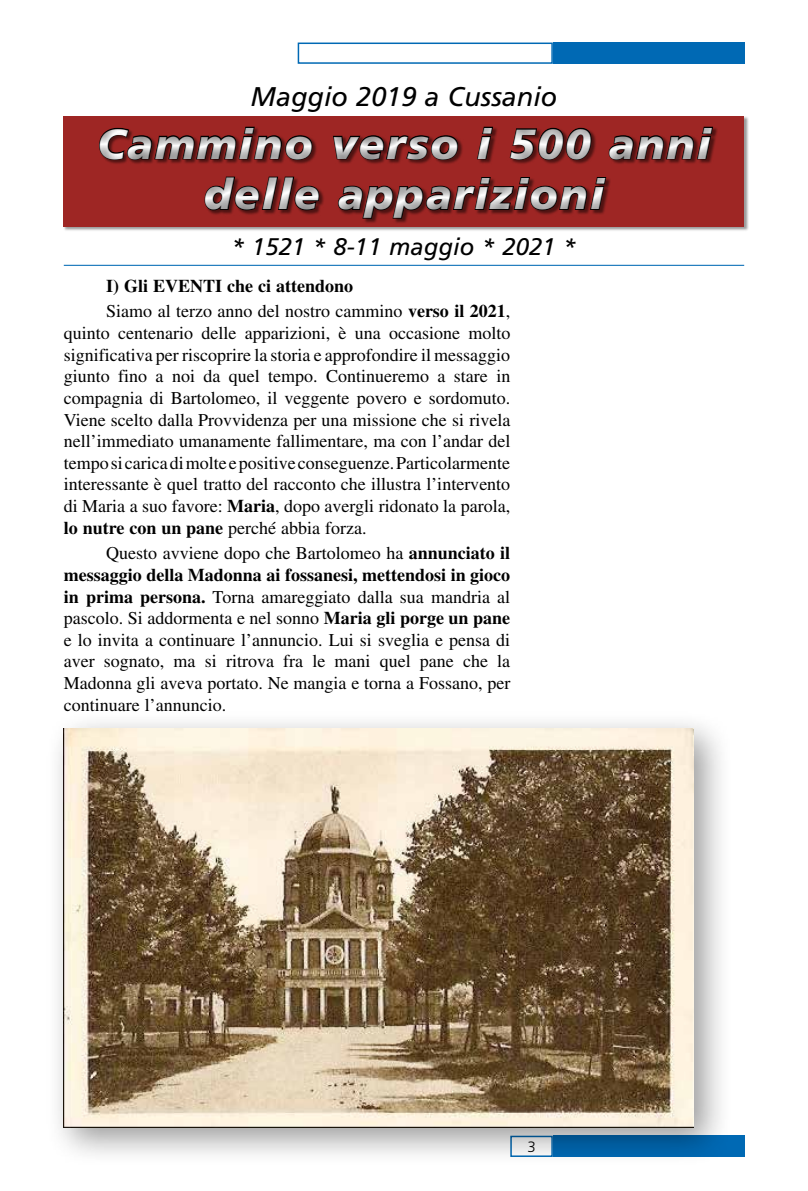
<style>
.page{position:relative;width:808px;height:1191px;background:#fff}
.page>*{position:absolute;margin:0;border:0;box-sizing:border-box;transform-origin:0 0}
.t1{font:italic 900 42px/50.4px "Frutiger";letter-spacing:.05em;color:#fff;text-align:center}
.t2{font:italic 27px "Frutiger";color:#000}
.t3{font:italic 24px "Frutiger";color:#000}
.t4{font:18px/21.6px "Times";color:#000;text-align:justify}
.t5{font:700 18px/25.8px "Times";color:#000}
.t6{font:300 15px "Frutiger";color:#000}
.s1{font-weight:400}
.s2{font-weight:700}
</style>
<div class="page">
<div style="left:298px;top:43px;width:255px;height:21px;border:2px solid #0069b4"></div>
<div style="left:553px;top:1135px;width:191px;height:22px;background:#0069b4"></div>
<div style="left:553px;top:43px;width:191px;height:21px;background:#0069b4"></div>
<hr style="left:64px;top:265px;width:680px;height:1px;background:#0069b4">
<div style="left:64px;top:116px;width:685px;height:115px;background:#000;opacity:.4"></div>
<div style="left:64px;top:116px;width:680px;height:110px;background:#9e2624"></div>
<div style="left:89px;top:115px;width:634px;height:109px;background:#000;opacity:.5"></div>
<div style="left:45px;top:710px;width:688px;height:457px;background:#000;opacity:.4"></div>
<img style="left:64px;top:728px;width:629px;height:399px">
<h2 class="t2" style="left:251px;top:81px;width:308px">Maggio 2019 a Cussanio</h2>
<h1 class="t1" style="left:97px;top:118px;width:615px">Cammino verso i 500 anni delle apparizioni</h1>
<h3 class="t3" style="left:232px;top:233px;width:346px">* 1521 * 8-11 maggio * 2021 *</h3>
<p class="t5" style="left:106px;top:272px;width:405px">I) Gli EVENTI che ci attendono<br><span class="s1">Siamo al terzo anno del nostro cammino</span> verso il 2021<span class="s1">,</span></p>
<p class="t4" style="left:64px;top:322px;width:448px">quinto centenario delle apparizioni, è una occasione molto significativa per riscoprire la storia e approfondire il messaggio giunto fino a noi da quel tempo. Continueremo a stare in compagnia di Bartolomeo, il veggente povero e sordomuto.<br>Viene scelto dalla Provvidenza per una missione che si rivela nell’immediato umanamente fallimentare, ma con l’andar del tempo si carica di molte e positive conseguenze. Particolarmente interessante è quel tratto del racconto che illustra l’intervento di Maria a suo favore: <span class="s2">Maria</span>, dopo avergli ridonato la parola, <span class="s2">lo nutre con un pane</span> perché abbia forza.</p>
<p class="t4" style="left:64px;top:542px;width:448px;text-indent:43px">Questo avviene dopo che Bartolomeo ha <span class="s2">annunciato il messaggio della Madonna ai fossanesi, mettendosi in gioco in prima persona.</span> Torna amareggiato dalla sua mandria al pascolo. Si addormenta e nel sonno <span class="s2">Maria gli porge un pane </span>e lo invita a continuare l’annuncio. Lui si sveglia e pensa di aver sognato, ma si ritrova fra le mani quel pane che la Madonna gli aveva portato. Ne mangia e torna a Fossano, per continuare l’annuncio.</p>
<p class="t6" style="left:527px;top:1137px;width:10px">3</p>
</div>
